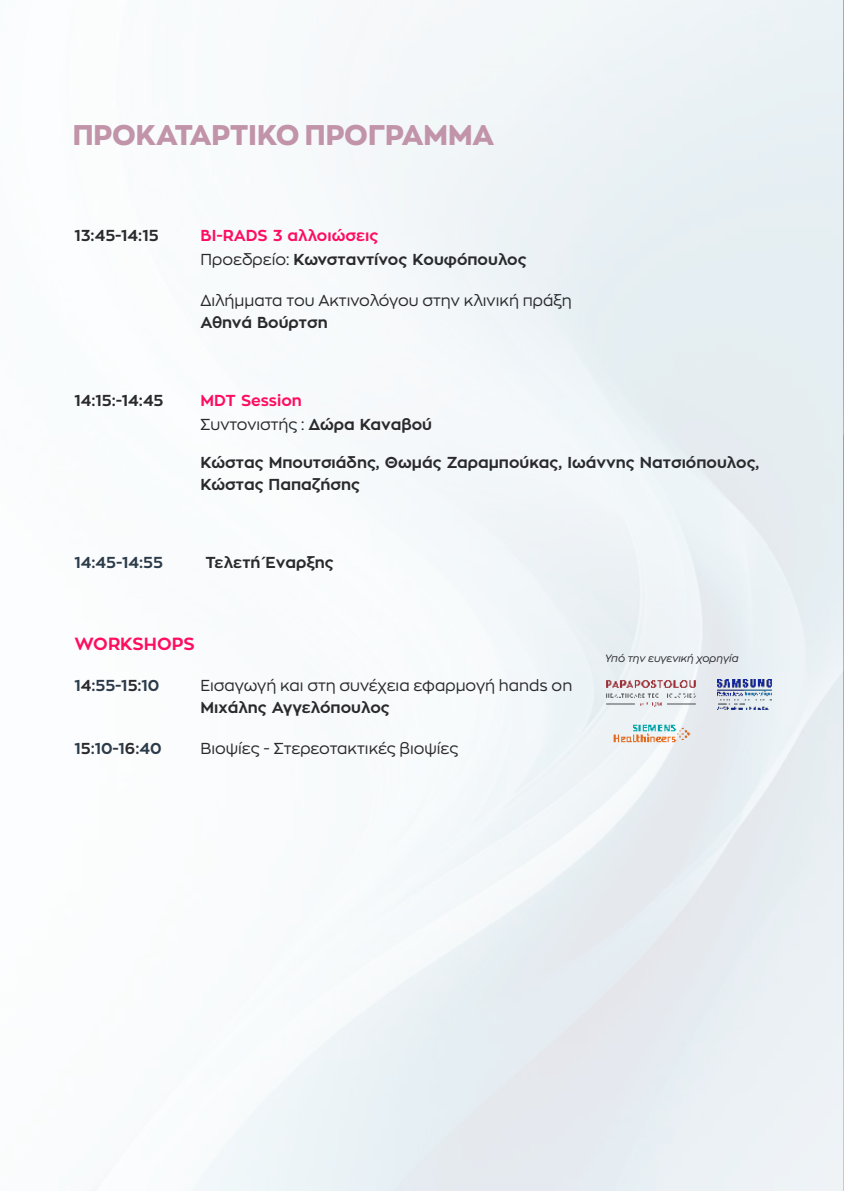
<style>
.page{position:relative;width:844px;height:1191px;background:#fff}
.page>*{position:absolute;margin:0;border:0;box-sizing:border-box;transform-origin:0 0}
.t1{font:800 28px "Zona Pro";color:#c194a9}
.t2{font:700 17.5px "Zona Pro";color:#ff0d5f}
.t3{font:700 15.75px/24px "Zona Pro";color:#2a2a2d}
.t4{font:15.75px/24px "Zona Pro";color:#2a2a2d}
.t5{font:700 15.75px "Zona Pro";color:#2c3b4a}
.t6{font:italic 10.5px "Zona Pro";color:#2a2a2d}
.s1{color:#ff0d5f}
.s2{font-weight:400}
.s3{font-weight:700;color:#ff0d5f}
.s4{font-weight:700}
.s5{color:#2a2a2d}
</style>
<div class="page">
<img style="left:717px;top:679px;width:55px;height:31px">
<img style="left:605px;top:715px;width:94px;height:37px">
<img style="left:605px;top:679px;width:92px;height:29px">
<h1 class="t1" style="left:73px;top:122px;width:423px">ΠΡΟΚΑΤΑΡΤΙΚΟ ΠΡΟΓΡΑΜΜΑ</h1>
<p class="t3" style="left:74px;top:224px;width:86px">13:45-14:15</p>
<p class="t3" style="left:200px;top:224px;width:327px"><span class="s1">BI-RADS 3 αλλοιώσεις<br></span><span class="s2">Προεδρείο:</span> Κωνσταντίνος Κουφόπουλος</p>
<p class="t4" style="left:200px;top:289px;width:372px">Διλήμματα του Ακτινολόγου στην κλινική πράξη</p>
<p class="t3" style="left:200px;top:311px;width:129px">Αθηνά Βούρτση</p>
<p class="t3" style="left:74px;top:389px;width:90px">14:15:-14:45</p>
<p class="t4" style="left:200px;top:389px;width:233px"><span class="s3">MDT Session<br></span>Συντονιστής : <span class="s4">Δώρα Καναβού</span></p>
<p class="t3" style="left:200px;top:451px;width:560px;line-height:22.1px">Κώστας Μπουτσιάδης, Θωμάς Ζαραμπούκας, Ιωάννης Νατσιόπουλος,<br>Κώστας Παπαζήσης</p>
<p class="t5" style="left:74px;top:555px;width:90px">14:45-14:55</p>
<p class="t3" style="left:205px;top:551px;width:130px">Τελετή Έναρξης</p>
<p class="t2" style="left:74px;top:635px;width:122px">WORKSHOPS</p>
<p class="t5" style="left:74px;top:678px;width:86px">1<span class="s5">4</span>:55-1<span class="s5">5</span>:10</p>
<p class="t4" style="left:200px;top:674px;width:373px">Εισαγωγή και στη συνέχεια εφαρμογή hands on</p>
<p class="t3" style="left:200px;top:696px;width:191px">Μιχάλης Αγγελόπουλος</p>
<p class="t5" style="left:74px;top:741px;width:89px">1<span class="s5">5</span>:10-1<span class="s5">6</span>:40</p>
<p class="t4" style="left:200px;top:736px;width:259px">Βιοψίες - Στερεοτακτικές βιοψίες</p>
<p class="t6" style="left:605px;top:653px;width:135px">Υπό την ευγενική χορηγία</p>
</div>
